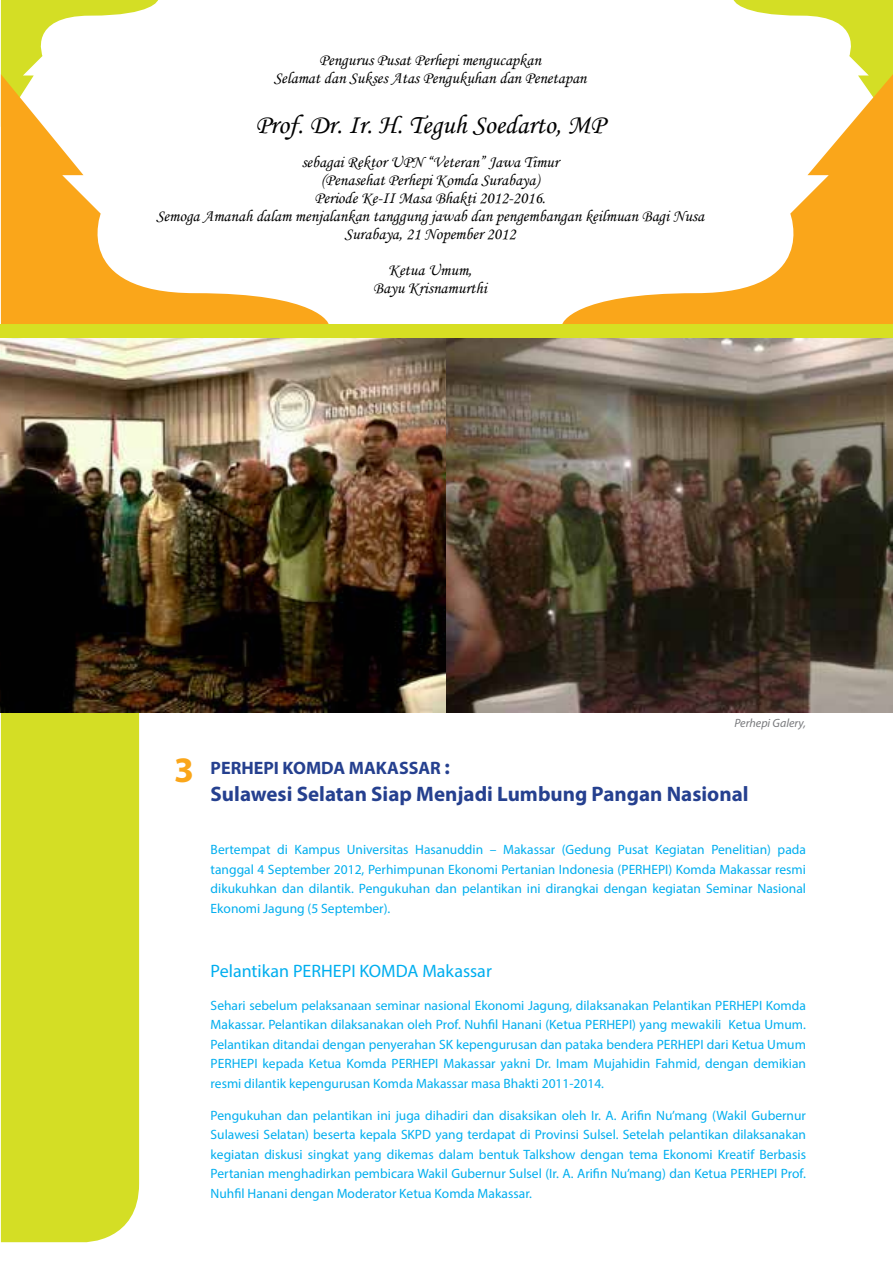
<style>
.page{position:relative;width:893px;height:1263px;background:#fff}
.page>*{position:absolute;margin:0;border:0;box-sizing:border-box;transform-origin:0 0}
.t1{font:700 36px "Myriad Pro";color:#faa61a}
.t2{font:27px "Monotype Corsiva";color:#000}
.t3{font:700 21px "Myriad Pro";color:#25408f}
.t4{font:18px "Myriad Pro";color:#00aeef}
.t5{font:700 18px "Myriad Pro";color:#25408f}
.t6{font:16.5px/18px "Monotype Corsiva";color:#000;text-align:center}
.t7{font:13.5px/19.5px "Myriad Pro";color:#00aeef;text-align:justify}
.t8{font:italic 12px "Myriad Pro";color:#797a7d}
.s1{font-size:21px}
</style>
<div class="page">
<svg style="left:1px;top:0;width:157px;height:74px"></svg>
<div style="left:0;top:324px;width:893px;height:15px;background:#d7df23"></div>
<svg style="left:1px;top:74px;width:328px;height:250px"></svg>
<svg style="left:734px;top:0;width:159px;height:74px"></svg>
<svg style="left:562px;top:74px;width:331px;height:250px"></svg>
<div style="left:1px;top:713px;width:138px;height:529px;background:#d4de25"></div>
<img style="left:1px;top:339px;width:892px;height:374px">
<p class="t6" style="left:274px;top:51px;width:314px">Pengurus Pusat Perhepi mengucapkan<br>Selamat dan Sukses Atas Pengukuhan dan Penetapan</p>
<h2 class="t2" style="left:255px;top:108px;width:351px">Prof. Dr. Ir. H. Teguh Soedarto, MP</h2>
<p class="t6" style="left:156px;top:153px;width:550px">sebagai Rektor UPN “Veteran” Jawa Timur<br>(Penasehat Perhepi Komda Surabaya)<br>Periode Ke-II Masa Bhakti 2012-2016.<br>Semoga Amanah dalam menjalankan tanggung jawab dan pengembangan keilmuan Bagi Nusa Surabaya, 21 Nopember 2012</p>
<p class="t6" style="left:373px;top:261px;width:115px">Ketua Umum,<br>Bayu Krisnamurthi</p>
<p class="t8" style="left:734px;top:716px;width:73px">Perhepi Galery,</p>
<h1 class="t1" style="left:174px;top:747px;width:21px">3</h1>
<h3 class="t5" style="left:211px;top:756px;width:241px">PERHEPI KOMDA MAKASSAR <span class="s1">:</span></h3>
<h3 class="t3" style="left:211px;top:780px;width:539px">Sulawesi Selatan Siap Menjadi Lumbung Pangan Nasional</h3>
<p class="t7" style="left:211px;top:840px;width:597px">Bertempat di Kampus Universitas Hasanuddin – Makassar (Gedung Pusat Kegiatan Penelitian) pada tanggal 4 September 2012, Perhimpunan Ekonomi Pertanian Indonesia (PERHEPI) Komda Makassar resmi dikukuhkan dan dilantik. Pengukuhan dan pelantikan ini dirangkai dengan kegiatan Seminar Nasional Ekonomi Jagung (5 September).</p>
<h3 class="t4" style="left:211px;top:960px;width:283px">Pelantikan PERHEPI KOMDA Makassar</h3>
<p class="t7" style="left:211px;top:995px;width:597px">Sehari sebelum pelaksanaan seminar nasional Ekonomi Jagung, dilaksanakan Pelantikan PERHEPI Komda Makassar. Pelantikan dilaksanakan oleh Prof. Nuhfil Hanani (Ketua PERHEPI) yang mewakili Ketua Umum.<br>Pelantikan ditandai dengan penyerahan SK kepengurusan dan pataka bendera PERHEPI dari Ketua Umum PERHEPI kepada Ketua Komda PERHEPI Makassar yakni Dr. Imam Mujahidin Fahmid, dengan demikian resmi dilantik kepengurusan Komda Makassar masa Bhakti 2011-2014.</p>
<p class="t7" style="left:211px;top:1105px;width:597px">Pengukuhan dan pelantikan ini juga dihadiri dan disaksikan oleh Ir. A. Arifin Nu’mang (Wakil Gubernur Sulawesi Selatan) beserta kepala SKPD yang terdapat di Provinsi Sulsel. Setelah pelantikan dilaksanakan kegiatan diskusi singkat yang dikemas dalam bentuk Talkshow dengan tema Ekonomi Kreatif Berbasis Pertanian menghadirkan pembicara Wakil Gubernur Sulsel (Ir. A. Arifin Nu’mang) dan Ketua PERHEPI Prof.<br>Nuhfil Hanani dengan Moderator Ketua Komda Makassar.</p>
</div>
